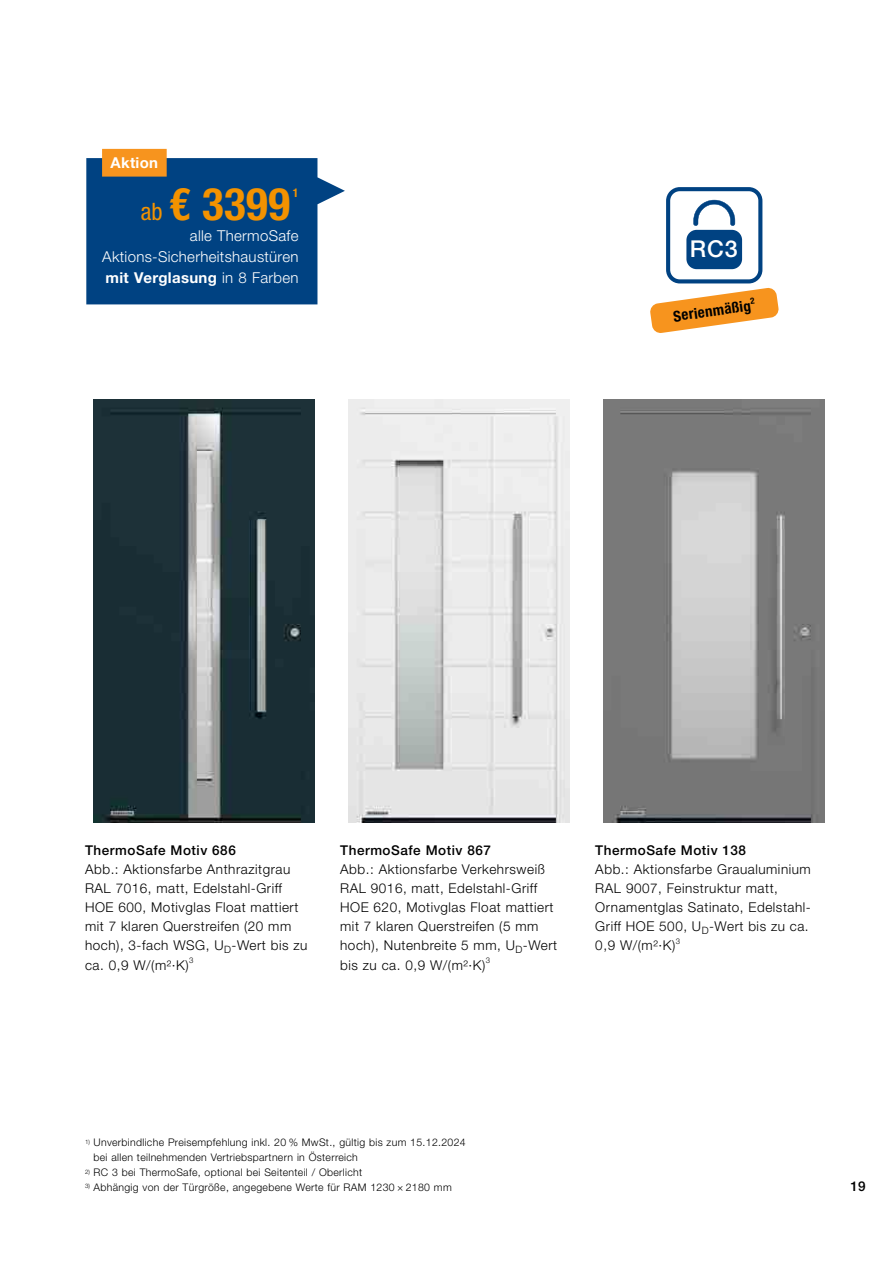
<style>
.page{position:relative;width:893px;height:1263px;background:#fff}
.page>*{position:absolute;margin:0;border:0;box-sizing:border-box;transform-origin:0 0}
.t1{font:700 condensed 45px "Hoermann Helvetica Neue";color:#f39200}
.t2{font:500 23.25px "Hoermann Helvetica Neue";color:#fff}
.t3{font:300 15px/21px "Hoermann Helvetica Neue";letter-spacing:.02em;color:#fff;text-align:justify}
.t4{font:700 condensed 15px "Hoermann Helvetica Neue";color:#000}
.t5{font:700 15px "Hoermann Helvetica Neue";letter-spacing:.02em;color:#fff}
.t6{font:300 13.5px/19.2px "Hoermann Helvetica Neue";letter-spacing:.04em;color:#000}
.t7{font:500 13.5px "Hoermann Helvetica Neue";letter-spacing:.04em;color:#000}
.t8{font:700 condensed 12px "Hoermann Helvetica Neue";color:#f39200}
.t9{font:300 10.5px/14.9px "Hoermann Helvetica Neue";letter-spacing:.03em;color:#000}
.t10{font:300 7.8px "Hoermann Helvetica Neue";color:#000}
.s1{font-weight:400;font-size:24px}
.s2{font-weight:700}
</style>
<div class="page">
<img style="left:94px;top:400px;width:221px;height:423px">
<img style="left:349px;top:400px;width:221px;height:423px">
<img style="left:604px;top:400px;width:221px;height:423px">
<div style="left:666px;top:187px;width:96px;height:96px;border:4px solid #004282;border-radius:12px"></div>
<div style="left:686px;top:230px;width:56px;height:39px;background:#004282;border-radius:10px"></div>
<svg style="left:693px;top:200px;width:42px;height:26px"></svg>
<svg style="left:86px;top:149px;width:259px;height:155px;background:#2d5f8e"></svg>
<svg style="left:650px;top:287px;width:129px;height:46px"></svg>
<p class="t5" style="left:111px;top:152px;width:49px">Aktion</p>
<h1 class="t1" style="left:141px;top:173px;width:151px"><span class="s1">ab</span> € 3399</h1>
<p class="t8" style="left:293px;top:185px;width:7px">1</p>
<p class="t3" style="left:102px;top:224px;width:198px;text-indent:88px">alle ThermoSafe Aktions-Sicherheitshaustüren <span class="s2">mit Verglasung</span> in 8 Farben</p>
<h2 class="t2" style="left:690px;top:233px;width:49px">RC3</h2>
<p class="t4" style="left:672px;top:306px;width:79px;rotate:-8deg">Serienmäßig</p>
<p class="t7" style="left:85px;top:840px;width:152px">ThermoSafe Motiv 686</p>
<p class="t6" style="left:85px;top:858px;width:224px">Abb.: Aktionsfarbe Anthrazitgrau<br>RAL 7016, matt, Edelstahl-Griff<br>HOE 600, Motivglas Float mattiert mit 7 klaren Querstreifen (20 mm hoch), 3-fach WSG, U<sub>D</sub>-Wert bis zu ca. 0,9 W/(m²·K)</p>
<p class="t10" style="left:189px;top:954px;width:6px">3</p>
<p class="t7" style="left:340px;top:840px;width:152px">ThermoSafe Motiv 867</p>
<p class="t6" style="left:340px;top:858px;width:219px">Abb.: Aktionsfarbe Verkehrsweiß<br>RAL 9016, matt, Edelstahl-Griff<br>HOE 620, Motivglas Float mattiert mit 7 klaren Querstreifen (5 mm hoch), Nutenbreite 5 mm, U<sub>D</sub>-Wert bis zu ca. 0,9 W/(m²·K)</p>
<p class="t10" style="left:486px;top:954px;width:6px">3</p>
<p class="t7" style="left:595px;top:840px;width:152px">ThermoSafe Motiv 138</p>
<p class="t6" style="left:595px;top:858px;width:217px">Abb.: Aktionsfarbe Graualuminium<br>RAL 9007, Feinstruktur matt,<br>Ornamentglas Satinato, Edelstahl-<br>Griff HOE 500, U<sub>D</sub>-Wert bis zu ca.<br>0,9 W/(m²·K)</p>
<p class="t10" style="left:676px;top:935px;width:6px">3</p>
<p class="t9" style="left:94px;top:1134px;width:374px;text-indent:-9px"><sup>1)</sup> Unverbindliche Preisempfehlung inkl. 20 % MwSt., gültig bis zum 15.12.2024 bei allen teilnehmenden Vertriebspartnern in Österreich</p>
<p class="t9" style="left:85px;top:1164px;width:279px"><sup>2)</sup> RC 3 bei ThermoSafe, optional bei Seitenteil / Oberlicht</p>
<p class="t9" style="left:85px;top:1179px;width:368px"><sup>3)</sup> Abhängig von der Türgröße, angegebene Werte für RAM 1230 × 2180 mm</p>
<p class="t7" style="left:850px;top:1176px;width:17px">19</p>
</div>
